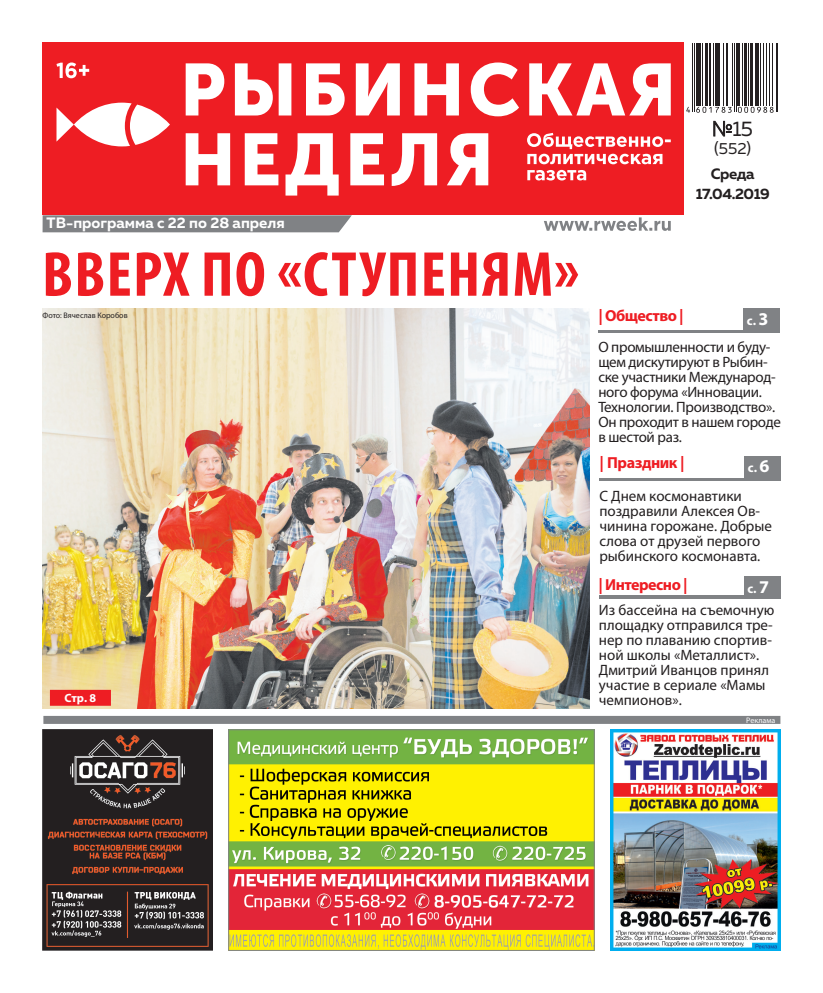
<style>
.page{position:relative;width:823px;height:993px;background:#fff}
.page>*{position:absolute;margin:0;border:0;box-sizing:border-box;transform-origin:0 0}
.Заголовок1{font:700 condensed 64px "Myriad Pro";letter-spacing:.02em;color:#ee1d23}
.t1{font:21px "Muller Regular 3";color:#231f20}
.нов_рубрика_первой{font:700 16px "Myriad Pro";letter-spacing:-.03em;color:#ee1d23}
.t2{font:16px "Muller Regular 3";color:#231f20}
.Стиль_абзаца_5{font:15px/15px "Myriad Pro";color:#231f20}
.Стиль_абзаца_5-2{font:15px/15px "Myriad Pro";letter-spacing:-.02em;color:#231f20}
.t3{font:700 15px "Muller";color:#fff}
.t4{font:700 15px "Muller";letter-spacing:-.03em;color:#231f20}
.нов_рубрика_первой-2{font:700 13px "Myriad Pro";color:#fff}
.t5{font:700 12px "Myriad Pro";color:#fff}
.t6{font:8px "Myriad Pro";color:#231f20}
.t7{font:8px "Myriad Pro";color:#fff}
.s1{font-family:"Arson Pro";font-weight:300}
.s2{font-size:18px}
</style>
<div class="page">
<svg style="left:683px;top:42px;width:95px;height:75px"></svg>
<hr style="left:769px;top:43px;width:1px;height:63px;background:#231f20">
<hr style="left:691px;top:43px;width:1px;height:68px;background:#231f20">
<hr style="left:693px;top:43px;width:1px;height:68px;background:#231f20">
<hr style="left:695px;top:43px;width:1px;height:63px;background:#231f20">
<hr style="left:697px;top:43px;width:3px;height:63px;background:#231f20">
<hr style="left:701px;top:43px;width:1px;height:63px;background:#231f20">
<hr style="left:704px;top:43px;width:3px;height:63px;background:#231f20">
<hr style="left:709px;top:43px;width:1px;height:63px;background:#231f20">
<hr style="left:712px;top:43px;width:1px;height:63px;background:#231f20">
<hr style="left:714px;top:43px;width:3px;height:63px;background:#231f20">
<hr style="left:718px;top:43px;width:1px;height:63px;background:#231f20">
<hr style="left:722px;top:43px;width:1px;height:63px;background:#231f20">
<hr style="left:725px;top:43px;width:1px;height:63px;background:#231f20">
<hr style="left:727px;top:43px;width:1px;height:63px;background:#231f20">
<hr style="left:731px;top:43px;width:1px;height:63px;background:#231f20">
<hr style="left:733px;top:43px;width:1px;height:68px;background:#231f20">
<hr style="left:735px;top:43px;width:1px;height:68px;background:#231f20">
<hr style="left:737px;top:43px;width:2px;height:63px;background:#231f20">
<hr style="left:741px;top:43px;width:1px;height:63px;background:#231f20">
<hr style="left:743px;top:43px;width:3px;height:63px;background:#231f20">
<hr style="left:748px;top:43px;width:1px;height:63px;background:#231f20">
<hr style="left:749px;top:43px;width:3px;height:63px;background:#231f20">
<hr style="left:754px;top:43px;width:1px;height:63px;background:#231f20">
<hr style="left:756px;top:43px;width:2px;height:63px;background:#231f20">
<hr style="left:759px;top:43px;width:1px;height:63px;background:#231f20">
<hr style="left:762px;top:43px;width:1px;height:63px;background:#231f20">
<hr style="left:765px;top:43px;width:1px;height:63px;background:#231f20">
<hr style="left:771px;top:43px;width:1px;height:63px;background:#231f20">
<hr style="left:775px;top:43px;width:1px;height:68px;background:#231f20">
<hr style="left:777px;top:43px;width:1px;height:68px;background:#231f20">
<svg style="left:686px;top:107px;width:3px;height:6px"></svg>
<svg style="left:695px;top:107px;width:36px;height:6px"></svg>
<svg style="left:737px;top:107px;width:36px;height:6px"></svg>
<div style="left:42px;top:42px;width:641px;height:173px;background:#ee1d23"></div>
<svg style="left:185px;top:133px;width:303px;height:62px"></svg>
<svg style="left:185px;top:62px;width:485px;height:54px"></svg>
<svg style="left:56px;top:103px;width:114px;height:43px"></svg>
<svg style="left:527px;top:170px;width:59px;height:10px"></svg>
<svg style="left:527px;top:133px;width:143px;height:31px"></svg>
<svg style="left:544px;top:217px;width:126px;height:14px"></svg>
<div style="left:43px;top:715px;width:737px;height:8px;background:#808285"></div>
<svg style="left:713px;top:121px;width:18px;height:15px"></svg>
<svg style="left:43px;top:215px;width:308px;height:17px;background:#848689"></svg>
<svg style="left:56px;top:62px;width:33px;height:16px"></svg>
<img style="left:42px;top:308px;width:547px;height:399px">
<svg style="left:50px;top:689px;width:61px;height:16px"></svg>
<hr style="left:598px;top:595px;width:181px;height:3px;background:#808285">
<hr style="left:598px;top:330px;width:181px;height:2px;background:#808285">
<hr style="left:599px;top:478px;width:181px;height:3px;background:#808285">
<div style="left:743px;top:576px;width:36px;height:19px;background:#808285"></div>
<div style="left:742px;top:308px;width:37px;height:22px;background:#808285"></div>
<div style="left:743px;top:456px;width:37px;height:22px;background:#808285"></div>
<img style="left:230px;top:731px;width:362px;height:217px">
<div style="left:228px;top:729px;width:366px;height:221px;border:1px solid #808285"></div>
<img style="left:610px;top:729px;width:169px;height:221px">
<img style="left:43px;top:729px;width:169px;height:221px">
<p class="t3" style="left:47px;top:213px;width:239px">ТВ-программа с 22 по 28 апреля</p>
<p class="Заголовок1" style="left:42px;top:234px;width:538px">ВВЕРХ ПО «СТУПЕНЯМ»</p>
<p class="t6" style="left:43px;top:310px;width:87px">Фото: Вячеслав Коробов</p>
<p class="t5" style="left:64px;top:690px;width:33px">Стр. 8</p>
<p class="t1" style="left:712px;top:116px;width:42px"><span class="s1">№</span>15</p>
<p class="t2" style="left:713px;top:139px;width:38px">(552)</p>
<p class="t4" style="left:710px;top:164px;width:45px">Среда</p>
<p class="t4" style="left:695px;top:184px;width:75px">17.04.2019</p>
<p class="нов_рубрика_первой" style="left:598px;top:304px;width:87px">| Общество |</p>
<p class="нов_рубрика_первой-2" style="left:746px;top:311px;width:23px">с.<span class="s2">3</span></p>
<p class="Стиль_абзаца_5-2" style="left:598px;top:339px;width:184px">О промышленности и буду&shy;щем дискутируют в Рыбин&shy;ске участники Международ&shy;ного форума «Инновации.<br>Технологии. Производство».<br>Он проходит в нашем городе в шестой раз.</p>
<p class="нов_рубрика_первой" style="left:599px;top:452px;width:87px">| Праздник |</p>
<p class="нов_рубрика_первой-2" style="left:747px;top:459px;width:23px">с.<span class="s2">6</span></p>
<p class="Стиль_абзаца_5" style="left:599px;top:488px;width:174px">С Днем космонавтики поздравили Алексея Ов&shy;чинина горожане. Добрые слова от друзей первого рыбинского космонавта.</p>
<p class="нов_рубрика_первой" style="left:598px;top:574px;width:91px">| Интересно |</p>
<p class="нов_рубрика_первой-2" style="left:747px;top:579px;width:23px">с.<span class="s2">7</span></p>
<p class="Стиль_абзаца_5" style="left:598px;top:602px;width:177px">Из бассейна на съемочную площадку отправился тре&shy;нер по плаванию спортив&shy;ной школы «Металлист».<br>Дмитрий Иванцов принял участие в сериале «Мамы чемпионов».</p>
<p class="t7" style="left:745px;top:714px;width:30px">Реклама</p>
</div>
